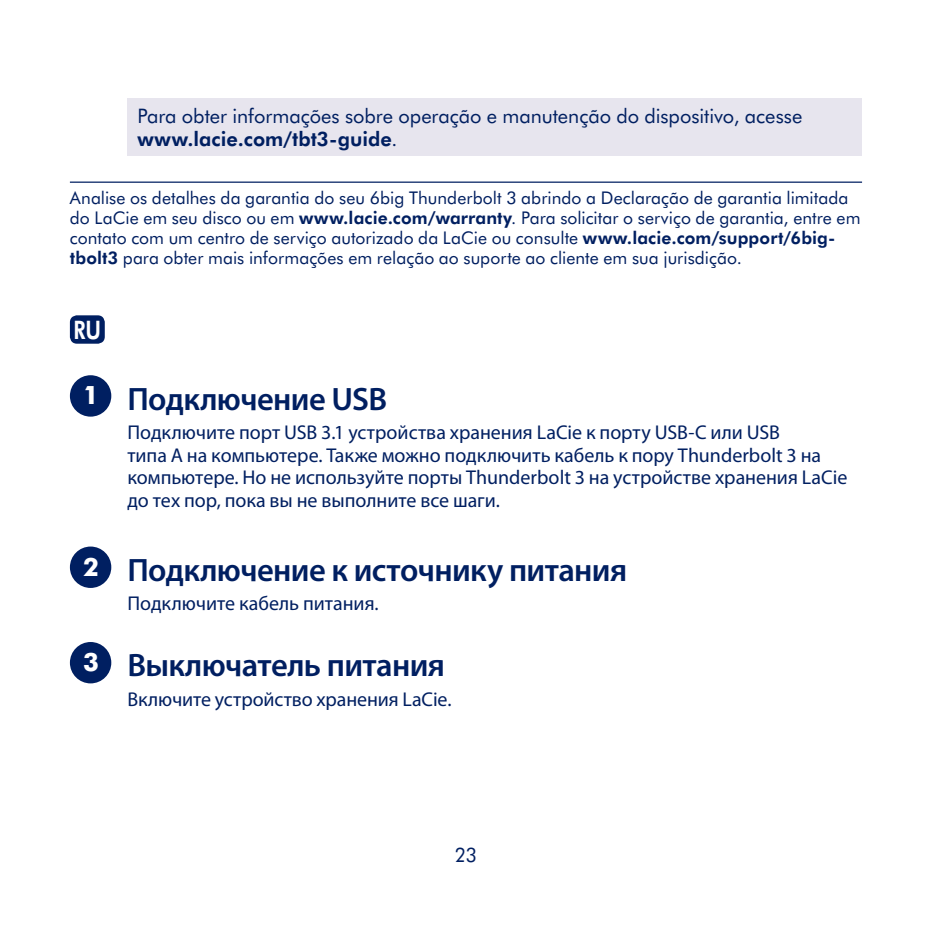
<style>
.page{position:relative;width:932px;height:927px;background:#fff}
.page>*{position:absolute;margin:0;border:0;box-sizing:border-box;transform-origin:0 0}
.t1{font:600 32.5px "Myriad Pro";letter-spacing:-.02em;color:#001f61}
.t2{font:800 25.5px "Futura BT";color:#fff;scale:.79 1}
.t3{font:20px/22.5px "Myriad Pro";color:#001f61}
.t4{font:20px/22.5px "Futura BT";color:#001f61}
.t5{font:20px "Futura BT";color:#001f61;scale:.95 1}
.t6{font:17.5px/20px "Futura BT";letter-spacing:.005em;color:#001f61}
.s1{font-weight:800}
</style>
<div class="page">
<hr style="left:70px;top:181px;width:792px;height:2px;background:#001f61">
<div style="left:127px;top:98px;width:735px;height:57px;background:#e7e5ee"></div>
<div style="left:70px;top:315px;width:35px;height:29px;background:#001f61;border-radius:7px"></div>
<div style="left:70px;top:375px;width:41px;height:42px;background:#001f61;border-radius:50%"></div>
<div style="left:70px;top:546px;width:41px;height:42px;background:#001f61;border-radius:50%"></div>
<div style="left:70px;top:642px;width:41px;height:41px;background:#001f61;border-radius:50%"></div>
<p class="t4" style="left:137px;top:104px;width:666px">Para obter informações sobre operação e manutenção do dispositivo, acesse <span class="s1">www.lacie.com/tbt3-guide</span>.</p>
<p class="t6" style="left:70px;top:188px;width:792px">Analise os detalhes da garantia do seu 6big Thunderbolt 3 abrindo a Declaração de garantia limitada do LaCie em seu disco ou em <span class="s1">www.lacie.com/warranty</span>. Para solicitar o serviço de garantia, entre em contato com um centro de serviço autorizado da LaCie ou consulte <span class="s1">www.lacie.com/support/6big&shy;tbolt3</span> para obter mais informações em relação ao suporte ao cliente em sua jurisdição.</p>
<h2 class="t2" style="left:73px;top:314px;width:37px">RU</h2>
<h1 class="t1" style="left:83px;top:378px;width:305px"><sup>1</sup> Подключение USB</h1>
<p class="t3" style="left:127px;top:421px;width:721px">Подключите порт USB 3.1 устройства хранения LaCie к порту USB-C или USB<br>типа A на компьютере. Также можно подключить кабель к пору Thunderbolt 3 на компьютере. Но не используйте порты Thunderbolt 3 на устройстве хранения LaCie до тех пор, пока вы не выполните все шаги.</p>
<h1 class="t1" style="left:83px;top:549px;width:545px"><sup>2</sup> Подключение к источнику питания</h1>
<p class="t3" style="left:127px;top:592px;width:253px">Подключите кабель питания.</p>
<h1 class="t1" style="left:83px;top:645px;width:363px"><sup>3</sup> Выключатель питания</h1>
<p class="t3" style="left:127px;top:687px;width:326px">Включите устройство хранения LaCie.</p>
<p class="t5" style="left:455px;top:842px;width:25px">23</p>
</div>
